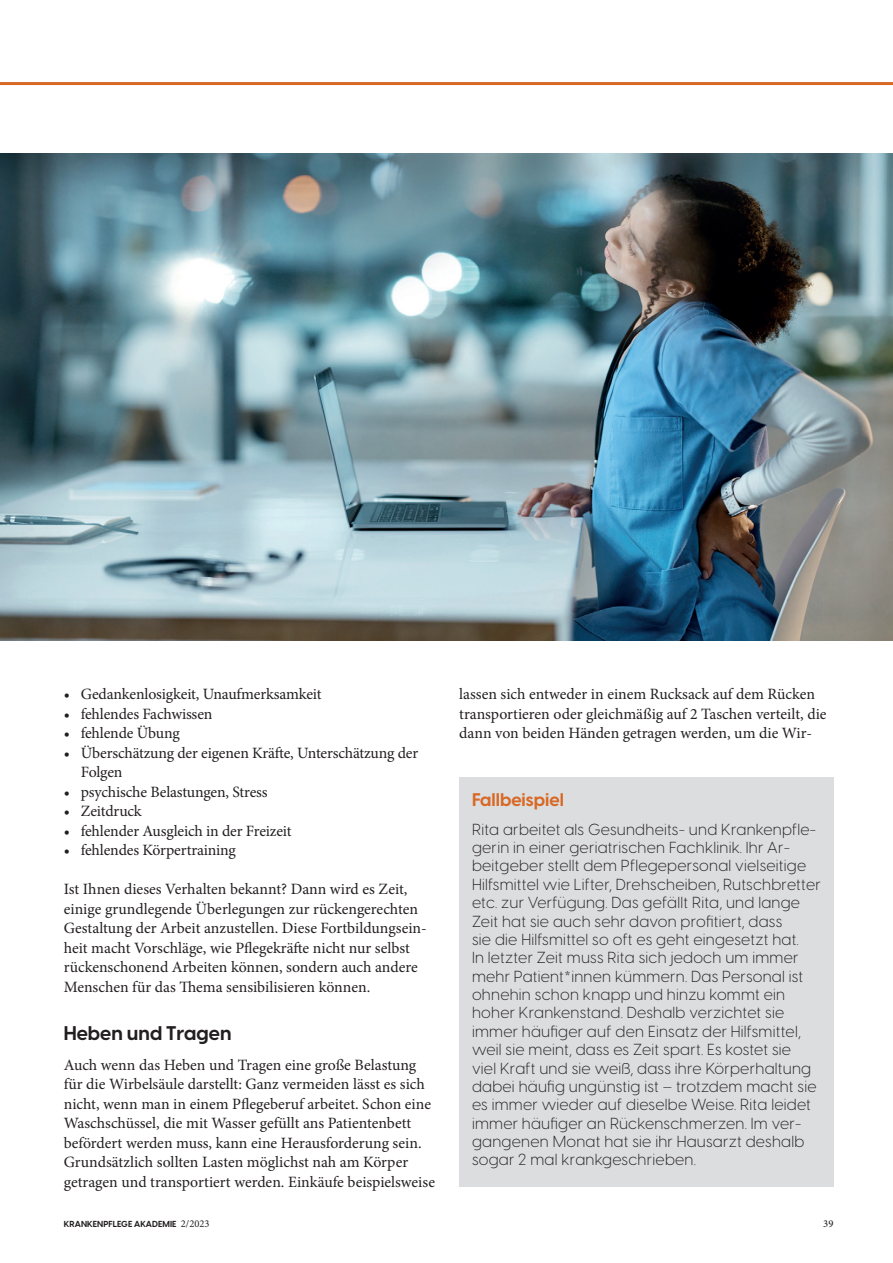
<style>
.page{position:relative;width:893px;height:1263px;background:#fff}
.page>*{position:absolute;margin:0;border:0;box-sizing:border-box;transform-origin:0 0}
.KPA_Zwiüb_groß{font:700 19.5px "Visby CF";color:#231f20}
.KPA_Fall_Lernziel_ÜS{font:700 18px "Visby CF";color:#d86825}
.KPA_Grundschrift{font:15.75px/19.5px "Minion Pro";letter-spacing:-.005em;color:#231f20}
.KPA_Fall_Lernziel_Gr{font:300 15.75px/18.3px "Visby CF";letter-spacing:.015em;color:#231f20}
.t1{font:500 10.5px "Minion Pro";color:#231f20}
.t2{font:700 8.7px "Visby CF";letter-spacing:.01em;color:#231f20}
.s1{font-family:"Minion Pro";font-weight:400;font-size:10.5px}
</style>
<div class="page">
<hr style="left:0;top:82px;width:893px;height:3px;background:#d86825">
<div style="left:459px;top:777px;width:374px;height:410px;background:#dcdddf"></div>
<img style="left:0;top:153px;width:893px;height:488px">
<p class="KPA_Grundschrift" style="left:64px;top:684px;width:259px">• Gedankenlosigkeit, Unaufmerksamkeit</p>
<p class="KPA_Grundschrift" style="left:64px;top:704px;width:150px">• fehlendes Fachwissen</p>
<p class="KPA_Grundschrift" style="left:64px;top:723px;width:118px">• fehlende Übung</p>
<p class="KPA_Grundschrift" style="left:81px;top:743px;width:339px;text-indent:-17px">• Überschätzung der eigenen Kräfte, Unterschätzung der<br>Folgen</p>
<p class="KPA_Grundschrift" style="left:64px;top:782px;width:205px">• psychische Belastungen, Stress</p>
<p class="KPA_Grundschrift" style="left:64px;top:801px;width:79px">• Zeitdruck</p>
<p class="KPA_Grundschrift" style="left:64px;top:821px;width:229px">• fehlender Ausgleich in der Freizeit</p>
<p class="KPA_Grundschrift" style="left:64px;top:840px;width:174px">• fehlendes Körpertraining</p>
<p class="KPA_Grundschrift" style="left:64px;top:879px;width:364px">Ist Ihnen dieses Verhalten bekannt? Dann wird es Zeit, einige grundlegende Überlegungen zur rückengerechten Gestaltung der Arbeit anzustellen. Diese Fortbildungsein&shy;heit macht Vorschläge, wie Pflegekräfte nicht nur selbst rückenschonend Arbeiten können, sondern auch andere Menschen für das Thema sensibilisieren können.</p>
<p class="KPA_Zwiüb_groß" style="left:64px;top:1018px;width:169px">Heben und Tragen</p>
<p class="KPA_Grundschrift" style="left:64px;top:1055px;width:373px">Auch wenn das Heben und Tragen eine große Belastung für die Wirbelsäule darstellt: Ganz vermeiden lässt es sich nicht, wenn man in einem Pflegeberuf arbeitet. Schon eine Waschschüssel, die mit Wasser gefüllt ans Patientenbett befördert werden muss, kann eine Herausforderung sein.<br>Grundsätzlich sollten Lasten möglichst nah am Körper getragen und transportiert werden. Einkäufe beispielsweise</p>
<p class="KPA_Grundschrift" style="left:459px;top:684px;width:369px">lassen sich entweder in einem Rucksack auf dem Rücken transportieren oder gleichmäßig auf 2 Taschen verteilt, die dann von beiden Händen getragen werden, um die Wir-</p>
<p class="KPA_Fall_Lernziel_ÜS" style="left:472px;top:785px;width:93px">Fallbeispiel</p>
<p class="KPA_Fall_Lernziel_Gr" style="left:472px;top:819px;width:350px">Rita arbeitet als Gesundheits- und Krankenpfle&shy;gerin in einer geriatrischen Fachklinik. Ihr Ar&shy;beitgeber stellt dem Pflegepersonal vielseitige Hilfsmittel wie Lifter, Drehscheiben, Rutschbretter etc. zur Verfügung. Das gefällt Rita, und lange Zeit hat sie auch sehr davon profitiert, dass<br>sie die Hilfsmittel so oft es geht eingesetzt hat.<br>In letzter Zeit muss Rita sich jedoch um immer mehr Patient*innen kümmern. Das Personal ist ohnehin schon knapp und hinzu kommt ein hoher Krankenstand. Deshalb verzichtet sie immer häufiger auf den Einsatz der Hilfsmittel, weil sie meint, dass es Zeit spart. Es kostet sie<br>viel Kraft und sie weiß, dass ihre Körperhaltung dabei häufig ungünstig ist – trotzdem macht sie es immer wieder auf dieselbe Weise. Rita leidet immer häufiger an Rückenschmerzen. Im ver&shy;gangenen Monat hat sie ihr Hausarzt deshalb sogar 2 mal krankgeschrieben.</p>
<p class="t2" style="left:64px;top:1217px;width:147px">KRANKENPFLEGE AKADEMIE <span class="s1">2/2023</span></p>
<p class="t1" style="left:823px;top:1217px;width:12px">39</p>
</div>
